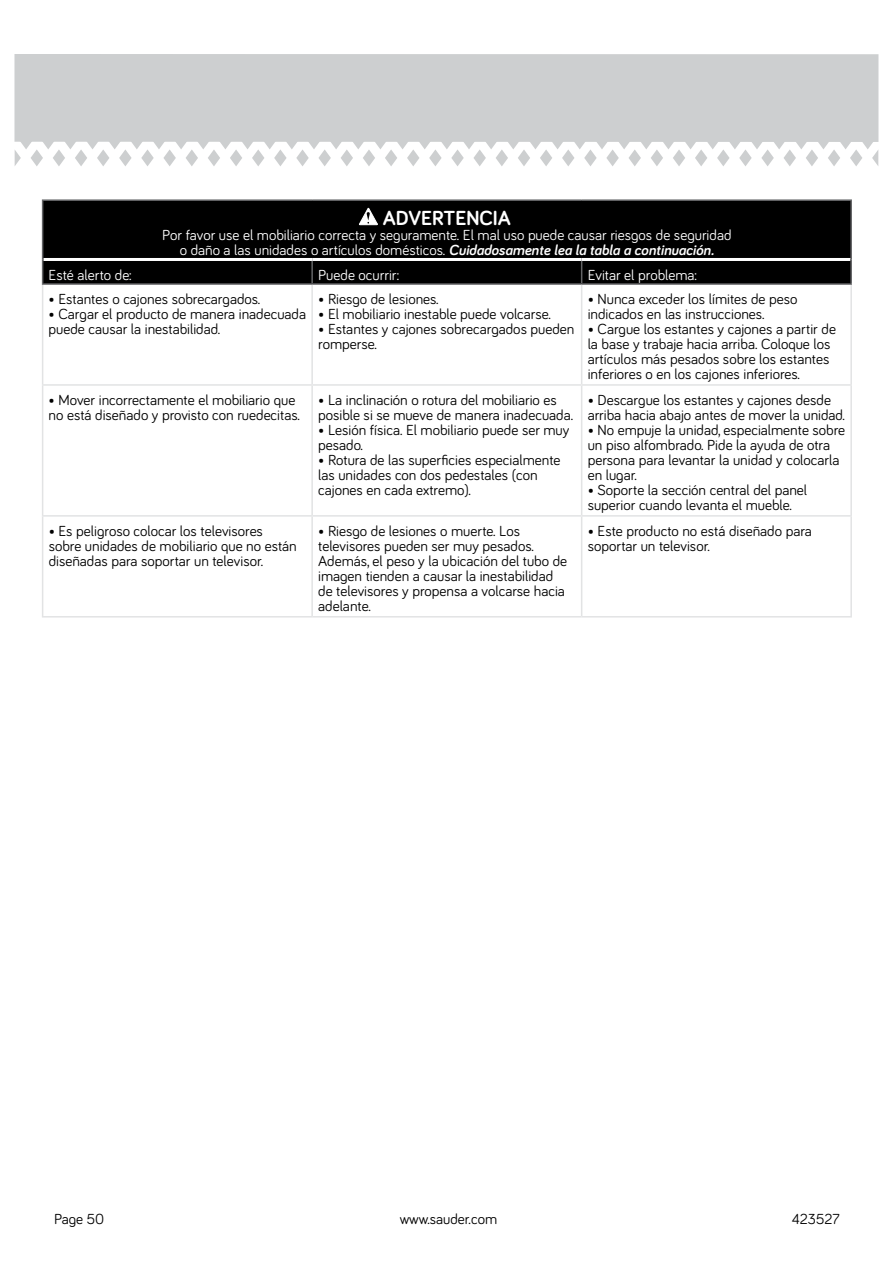
<style>
.page{position:relative;width:893px;height:1263px;background:#fff}
.page>*{position:absolute;margin:0;border:0;box-sizing:border-box;transform-origin:0 0}
.t1{font:700 21px "Bariol";color:#fff}
.t2{font:15px/15px "Bariol";color:#000}
.t3{font:15px/15px "Bariol";color:#fff;text-align:center}
.s1{font-weight:700;font-style:italic}
</style>
<div class="page">
<div style="left:14px;top:54px;width:864px;height:88px;background:#cdcfd0"></div>
<svg style="left:15px;top:141px;width:863px;height:25px"></svg>
<div style="left:43px;top:201px;width:807px;height:82px;background:#000"></div>
<hr style="left:850px;top:201px;width:2px;height:58px;background:#636466">
<hr style="left:42px;top:285px;width:1px;height:99px;background:#e2e3e4">
<hr style="left:311px;top:285px;width:2px;height:99px;background:#e2e3e4">
<hr style="left:581px;top:285px;width:1px;height:99px;background:#e2e3e4">
<hr style="left:850px;top:285px;width:2px;height:99px;background:#e2e3e4">
<hr style="left:42px;top:384px;width:270px;height:2px;background:#e2e3e4">
<hr style="left:42px;top:386px;width:1px;height:129px;background:#e2e3e4">
<hr style="left:312px;top:384px;width:270px;height:2px;background:#e2e3e4">
<hr style="left:311px;top:386px;width:2px;height:129px;background:#e2e3e4">
<hr style="left:582px;top:384px;width:270px;height:2px;background:#e2e3e4">
<hr style="left:581px;top:386px;width:1px;height:129px;background:#e2e3e4">
<hr style="left:850px;top:386px;width:2px;height:129px;background:#e2e3e4">
<hr style="left:42px;top:515px;width:270px;height:2px;background:#e2e3e4">
<hr style="left:42px;top:517px;width:1px;height:99px;background:#e2e3e4">
<hr style="left:312px;top:515px;width:270px;height:2px;background:#e2e3e4">
<hr style="left:311px;top:517px;width:2px;height:99px;background:#e2e3e4">
<hr style="left:582px;top:515px;width:270px;height:2px;background:#e2e3e4">
<hr style="left:581px;top:517px;width:1px;height:99px;background:#e2e3e4">
<hr style="left:850px;top:517px;width:2px;height:99px;background:#e2e3e4">
<hr style="left:42px;top:616px;width:270px;height:1px;background:#e2e3e4">
<hr style="left:312px;top:616px;width:270px;height:1px;background:#e2e3e4">
<hr style="left:582px;top:616px;width:270px;height:1px;background:#e2e3e4">
<hr style="left:43px;top:258px;width:269px;height:3px;background:#fff">
<hr style="left:312px;top:258px;width:270px;height:3px;background:#fff">
<hr style="left:582px;top:258px;width:268px;height:3px;background:#fff">
<hr style="left:42px;top:199px;width:270px;height:2px;background:#636466">
<hr style="left:42px;top:201px;width:1px;height:58px;background:#636466">
<hr style="left:312px;top:199px;width:270px;height:2px;background:#636466">
<hr style="left:582px;top:199px;width:270px;height:2px;background:#636466">
<svg style="left:42px;top:259px;width:1px;height:24px"></svg>
<hr style="left:311px;top:261px;width:2px;height:22px;background:#636466">
<svg style="left:581px;top:261px;width:1px;height:22px"></svg>
<hr style="left:850px;top:259px;width:2px;height:24px;background:#636466">
<hr style="left:42px;top:283px;width:270px;height:2px;background:#636466">
<hr style="left:312px;top:283px;width:270px;height:2px;background:#636466">
<hr style="left:582px;top:283px;width:270px;height:2px;background:#636466">
<svg style="left:359px;top:208px;width:19px;height:17px"></svg>
<h1 class="t1" style="left:383px;top:204px;width:130px">ADVERTENCIA</h1>
<p class="t3" style="left:162px;top:227px;width:571px">Por favor use el mobiliario correcta y seguramente. El mal uso puede causar riesgos de seguridad o daño a las unidades o artículos domésticos. <span class="s1">Cuidadosamente lea la tabla a continuación.</span></p>
<p class="t3" style="left:49px;top:266px;width:85px">Esté alerto de:</p>
<p class="t3" style="left:318px;top:266px;width:82px">Puede ocurrir:</p>
<p class="t3" style="left:588px;top:266px;width:111px">Evitar el problema:</p>
<p class="t2" style="left:49px;top:291px;width:213px">• Estantes o cajones sobrecargados.</p>
<p class="t2" style="left:49px;top:306px;width:259px">• Cargar el producto de manera inadecuada puede causar la inestabilidad.</p>
<p class="t2" style="left:318px;top:291px;width:122px">• Riesgo de lesiones.</p>
<p class="t2" style="left:318px;top:306px;width:234px">• El mobiliario inestable puede volcarse.</p>
<p class="t2" style="left:318px;top:321px;width:258px">• Estantes y cajones sobrecargados pueden romperse.</p>
<p class="t2" style="left:588px;top:291px;width:211px">• Nunca exceder los límites de peso indicados en las instrucciones.</p>
<p class="t2" style="left:588px;top:321px;width:250px">• Cargue los estantes y cajones a partir de la base y trabaje hacia arriba. Coloque los artículos más pesados sobre los estantes inferiores o en los cajones inferiores.</p>
<p class="t2" style="left:49px;top:392px;width:253px">• Mover incorrectamente el mobiliario que no está diseñado y provisto con ruedecitas.</p>
<p class="t2" style="left:318px;top:392px;width:257px">• La inclinación o rotura del mobiliario es posible si se mueve de manera inadecuada.</p>
<p class="t2" style="left:318px;top:422px;width:253px">• Lesión física. El mobiliario puede ser muy pesado.</p>
<p class="t2" style="left:318px;top:452px;width:244px">• Rotura de las superficies especialmente las unidades con dos pedestales (con cajones en cada extremo).</p>
<p class="t2" style="left:588px;top:392px;width:259px">• Descargue los estantes y cajones desde arriba hacia abajo antes de mover la unidad.</p>
<p class="t2" style="left:588px;top:422px;width:259px">• No empuje la unidad, especialmente sobre un piso alfombrado. Pide la ayuda de otra persona para levantar la unidad y colocarla en lugar.</p>
<p class="t2" style="left:588px;top:482px;width:221px">• Soporte la sección central del panel superior cuando levanta el mueble.</p>
<p class="t2" style="left:49px;top:523px;width:250px">• Es peligroso colocar los televisores sobre unidades de mobiliario que no están diseñadas para soportar un televisor.</p>
<p class="t2" style="left:318px;top:523px;width:251px">• Riesgo de lesiones o muerte. Los televisores pueden ser muy pesados.<br>Además, el peso y la ubicación del tubo de imagen tienden a causar la inestabilidad de televisores y propensa a volcarse hacia adelante.</p>
<p class="t2" style="left:588px;top:523px;width:226px">• Este producto no está diseñado para soportar un televisor.</p>
<p class="t2" style="left:54px;top:1210px;width:52px">Page 50</p>
<p class="t2" style="left:400px;top:1210px;width:99px">www.sauder.com</p>
<p class="t2" style="left:792px;top:1210px;width:49px">423527</p>
</div>
